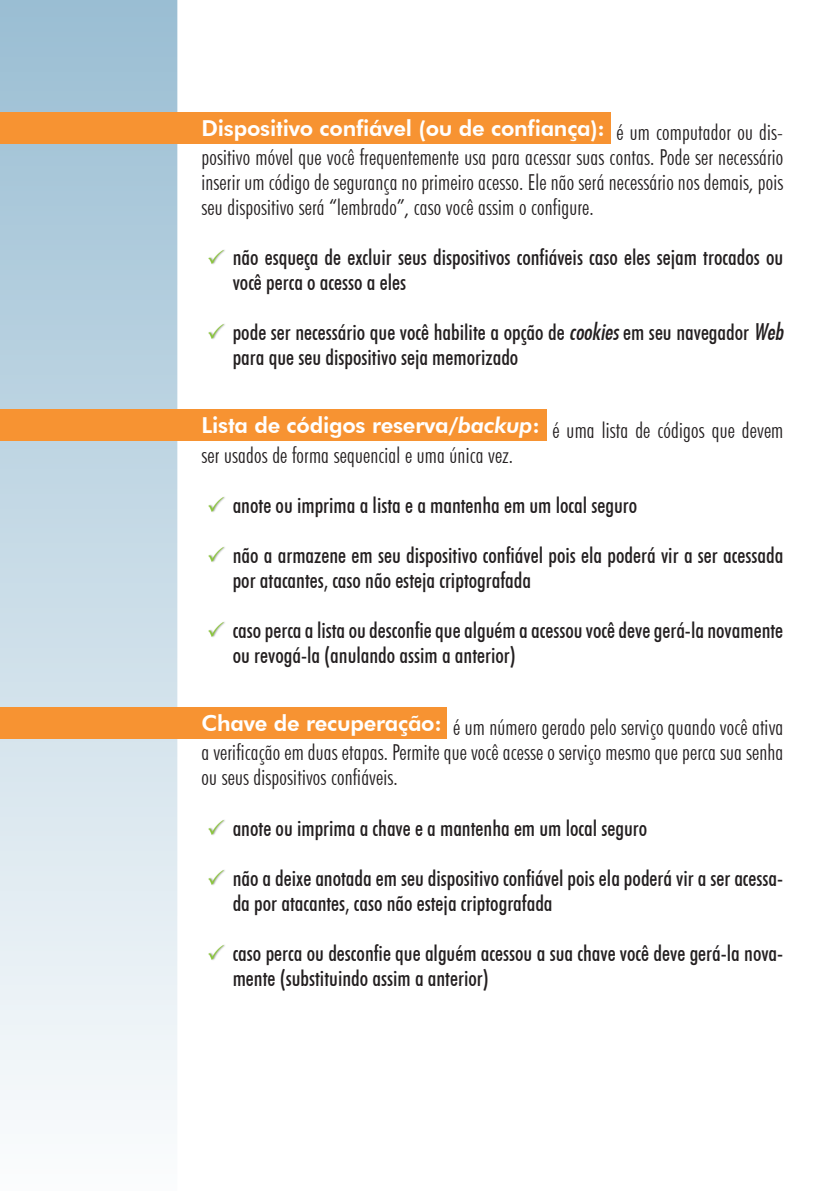
<style>
.page{position:relative;width:840px;height:1191px;background:#fff}
.page>*{position:absolute;margin:0;border:0;box-sizing:border-box;transform-origin:0 0}
.t1{font:500 condensed 22px/25px "Futura BT";color:#231f20}
.t2{font:300 condensed 22px/25px "Futura BT";letter-spacing:.01em;color:#231f20;text-align:justify}
.t3{font:800 22px "Futura BT";letter-spacing:-.01em;color:#fff}
.s1{font-family:"Futura Md Cn BT Italic";font-weight:400;font-stretch:normal}
.s2{font-style:italic}
</style>
<div class="page">
<svg style="left:0;top:0;width:177px;height:1110px;background:#c8dbe7"></svg>
<img style="left:209px;top:250px;width:16px;height:14px">
<img style="left:209px;top:324px;width:16px;height:15px">
<img style="left:209px;top:497px;width:16px;height:15px">
<img style="left:209px;top:547px;width:16px;height:15px">
<img style="left:209px;top:622px;width:16px;height:15px">
<img style="left:209px;top:820px;width:16px;height:15px">
<img style="left:209px;top:870px;width:16px;height:15px">
<img style="left:209px;top:945px;width:16px;height:15px">
<div style="left:0;top:112px;width:609px;height:32px;background:#f79332"></div>
<div style="left:0;top:409px;width:545px;height:32px;background:#f79332"></div>
<div style="left:0;top:707px;width:446px;height:32px;background:#f79332"></div>
<p class="t3" style="left:201px;top:115px;width:405px">Dispositivo confiável (ou de confiança):</p>
<p class="t2" style="left:201px;top:119px;width:583px;text-indent:414px">é um computador ou dis&shy;positivo móvel que você frequentemente usa para acessar suas contas. Pode ser necessário inserir um código de segurança no primeiro acesso. Ele não será necessário nos demais, pois seu dispositivo será “lembrado”, caso você assim o configure.</p>
<p class="t1" style="left:232px;top:244px;width:551px">não esqueça de excluir seus dispositivos confiáveis caso eles sejam trocados ou você perca o acesso a eles</p>
<p class="t1" style="left:232px;top:319px;width:551px">pode ser necessário que você habilite a opção de <span class="s1">cookies</span> em seu navegador <span class="s1">Web </span>para que seu dispositivo seja memorizado</p>
<p class="t3" style="left:201px;top:412px;width:340px">Lista de códigos reserva/<span class="s2">backup</span>:</p>
<p class="t2" style="left:552px;top:417px;width:232px">é uma lista de códigos que devem</p>
<p class="t2" style="left:201px;top:442px;width:313px">ser usados de forma sequencial e uma única vez.</p>
<p class="t1" style="left:232px;top:492px;width:406px">anote ou imprima a lista e a mantenha em um local seguro</p>
<p class="t1" style="left:232px;top:542px;width:551px">não a armazene em seu dispositivo confiável pois ela poderá vir a ser acessada por atacantes, caso não esteja criptografada</p>
<p class="t1" style="left:232px;top:617px;width:551px">caso perca a lista ou desconfie que alguém a acessou você deve gerá-la novamente ou revogá-la (anulando assim a anterior)</p>
<p class="t3" style="left:201px;top:710px;width:242px">Chave de recuperação:</p>
<p class="t2" style="left:201px;top:715px;width:583px;text-indent:252px">é um número gerado pelo serviço quando você ativa a verificação em duas etapas. Permite que você acesse o serviço mesmo que perca sua senha ou seus dispositivos confiáveis.</p>
<p class="t1" style="left:232px;top:815px;width:416px">anote ou imprima a chave e a mantenha em um local seguro</p>
<p class="t1" style="left:232px;top:865px;width:551px">não a deixe anotada em seu dispositivo confiável pois ela poderá vir a ser acessa&shy;da por atacantes, caso não esteja criptografada</p>
<p class="t1" style="left:232px;top:940px;width:551px">caso perca ou desconfie que alguém acessou a sua chave você deve gerá-la nova&shy;mente (substituindo assim a anterior)</p>
</div>
